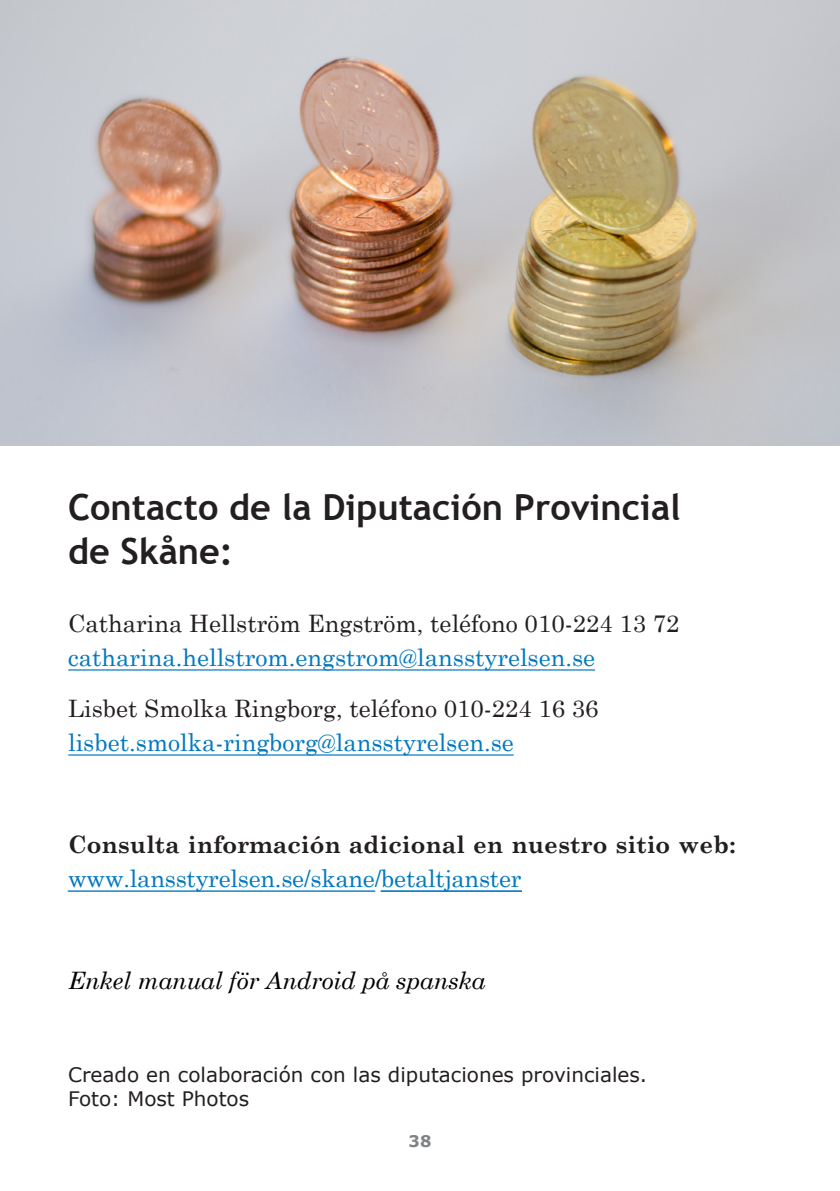
<style>
.page{position:relative;width:840px;height:1191px;background:#fff}
.page>*{position:absolute;margin:0;border:0;box-sizing:border-box;transform-origin:0 0}
.t1{font:700 36px/44px "Trebuchet MS";color:#231f20}
.t2{font:24px "Century Schoolbook";color:#0078c0}
.t3{font:24px "Century Schoolbook";color:#231f20}
.t4{font:700 24px "Century Schoolbook";color:#231f20}
.t5{font:italic 24px "Century Schoolbook";letter-spacing:-.01em;color:#000}
.t6{font:20px/24px "Verdana";color:#231f20}
.t7{font:700 16px "Verdana";color:#808285}
</style>
<div class="page">
<img style="left:0;top:0;width:839px;height:445px">
<hr style="left:68px;top:669px;width:526px;height:1px;background:#0078c0">
<hr style="left:68px;top:754px;width:445px;height:1px;background:#0078c0">
<hr style="left:68px;top:890px;width:307px;height:1px;background:#0078c0">
<hr style="left:380px;top:890px;width:141px;height:1px;background:#0078c0">
<h1 class="t1" style="left:68px;top:485px;width:614px">Contacto de la Diputación Provincial de Skåne:</h1>
<p class="t3" style="left:68px;top:603px;width:612px">Catharina Hellström Engström, teléfono 010-224 13 72</p>
<p class="t2" style="left:68px;top:637px;width:528px">catharina.hellstrom.engstrom@lansstyrelsen.se</p>
<p class="t3" style="left:68px;top:688px;width:531px">Lisbet Smolka Ringborg, teléfono 010-224 16 36</p>
<p class="t2" style="left:68px;top:722px;width:447px">lisbet.smolka-ringborg@lansstyrelsen.se</p>
<p class="t4" style="left:68px;top:830px;width:668px">Consulta información adicional en nuestro sitio web:</p>
<p class="t2" style="left:68px;top:863px;width:454px">www.lansstyrelsen.se/skane/betaltjanster</p>
<p class="t5" style="left:68px;top:962px;width:418px">Enkel manual för Android på spanska</p>
<p class="t6" style="left:68px;top:1062px;width:580px">Creado en colaboración con las diputaciones provinciales.<br>Foto: Most Photos</p>
<p class="t7" style="left:408px;top:1129px;width:24px">38</p>
</div>
